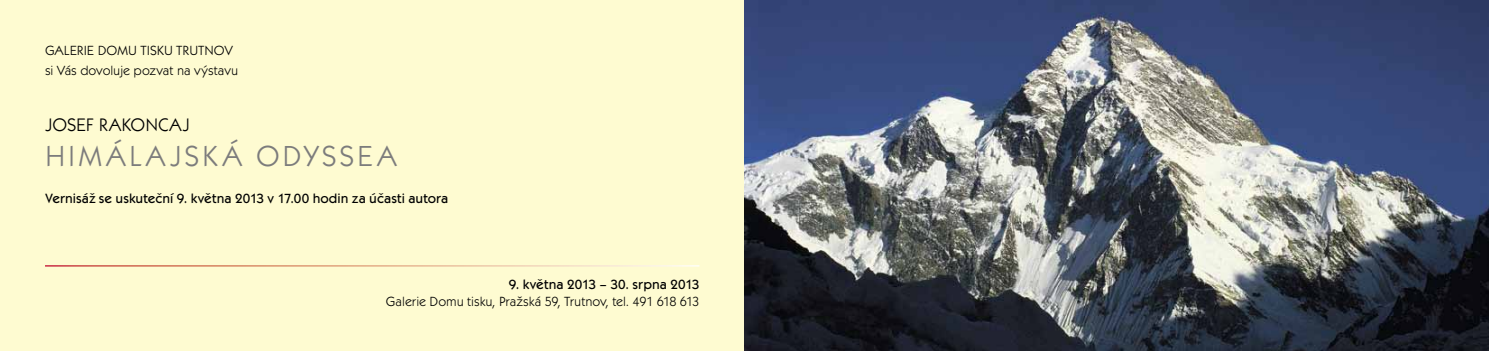
<style>
.page{position:relative;width:1489px;height:351px;background:#fff}
.page>*{position:absolute;margin:0;border:0;box-sizing:border-box;transform-origin:0 0}
.t1{font:30px "Kabel Itc TCE";letter-spacing:.095em;color:#7c7c7c}
.t2{font:18.75px "Kabel Itc TCE";letter-spacing:-.005em;color:#000}
.t3{font:13.75px/20px "Kabel Itc TCE";letter-spacing:-.005em;color:#000}
.t4{font:500 13.75px "Kabel Itc TCE";letter-spacing:.005em;color:#000}
</style>
<div class="page">
<div style="left:0;top:0;width:744px;height:351px;background:#fefbd1"></div>
<hr style="left:45px;top:265px;width:654px;height:1px;background:#fff">
<img style="left:744px;top:0;width:744px;height:351px">
<p class="t3" style="left:45px;top:41px;width:195px">Galerie domu tisku Trutnov si Vás dovoluje pozvat na výstavu</p>
<h2 class="t2" style="left:45px;top:114px;width:146px">JOSEF RAKONCAJ</h2>
<h1 class="t1" style="left:45px;top:139px;width:353px">HIMÁLAJSKÁ ODYSSEA</h1>
<p class="t4" style="left:45px;top:191px;width:405px">Vernisáž se uskuteční 9. května 2013 v 17.00 hodin za účasti autora</p>
<p class="t4" style="left:509px;top:277px;width:192px">9. května 2013 – 30. srpna 2013</p>
<p class="t3" style="left:386px;top:291px;width:315px">Galerie Domu tisku, Pražská 59, Trutnov, tel. 491 618 613</p>
</div>
